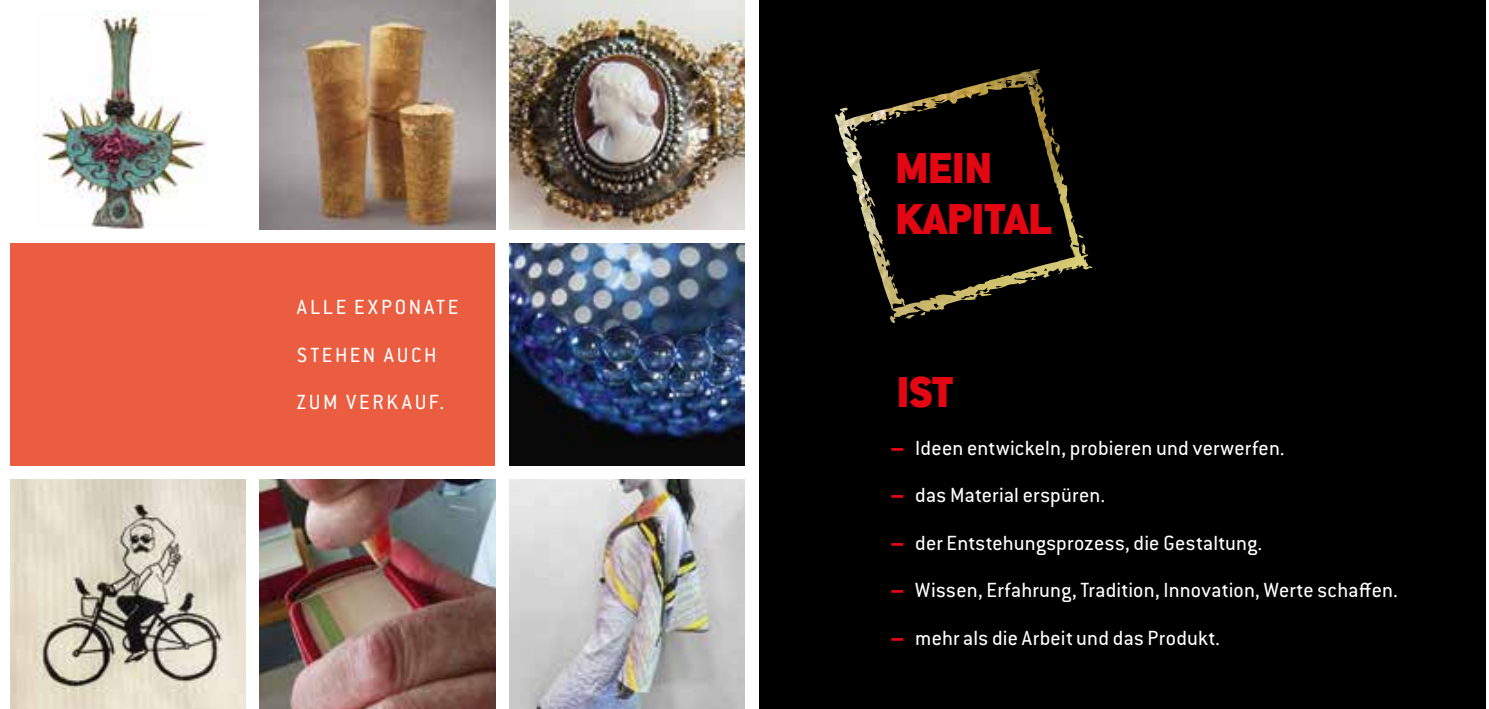
<style>
.page{position:relative;width:1489px;height:709px;background:#fff}
.page>*{position:absolute;margin:0;border:0;box-sizing:border-box;transform-origin:0 0}
.t1{font:900 47.5px/50px "Conduit ITC Std";color:#e30613}
.t2{font:22.5px "Conduit ITC Std";letter-spacing:.015em;color:#fff}
.t3{font:22.5px/47.5px "Conduit ITC Std";letter-spacing:.125em;color:#fff}
.s1{font-weight:900;color:#e30613}
</style>
<div class="page">
<div style="left:758px;top:0;width:727px;height:709px;background:#000"></div>
<img style="left:36px;top:10px;width:171px;height:219px">
<img style="left:509px;top:243px;width:235px;height:222px">
<img style="left:509px;top:0;width:235px;height:229px">
<img style="left:260px;top:480px;width:235px;height:229px">
<img style="left:260px;top:0;width:235px;height:229px">
<div style="left:11px;top:243px;width:484px;height:222px;background:#eb5d40"></div>
<img style="left:509px;top:480px;width:235px;height:229px">
<img style="left:11px;top:480px;width:235px;height:229px">
<svg style="left:835px;top:69px;width:258px;height:254px"></svg>
<svg style="left:861px;top:178px;width:13px;height:42px"></svg>
<svg style="left:852px;top:151px;width:5px;height:5px"></svg>
<svg style="left:986px;top:77px;width:53px;height:16px"></svg>
<svg style="left:1070px;top:243px;width:8px;height:15px"></svg>
<p class="t3" style="left:297px;top:283px;width:163px">ALLE EXPONATE<br>STEHEN AUCH<br>ZUM VERKAUF.</p>
<h1 class="t1" style="left:895px;top:144px;width:158px">MEIN<br>KAPITAL</h1>
<h1 class="t1" style="left:896px;top:367px;width:58px">IST</h1>
<p class="t2" style="left:890px;top:434px;width:395px"><span class="s1">–</span> Ideen entwickeln, probieren und verwerfen.</p>
<p class="t2" style="left:890px;top:481px;width:216px"><span class="s1">–</span> das Material erspüren.</p>
<p class="t2" style="left:890px;top:529px;width:373px"><span class="s1">–</span> der Entstehungsprozess, die Gestaltung.</p>
<p class="t2" style="left:890px;top:576px;width:508px"><span class="s1">–</span> Wissen, Erfahrung, Tradition, Innovation, Werte schaffen.</p>
<p class="t2" style="left:890px;top:624px;width:331px"><span class="s1">–</span> mehr als die Arbeit und das Produkt.</p>
</div>
